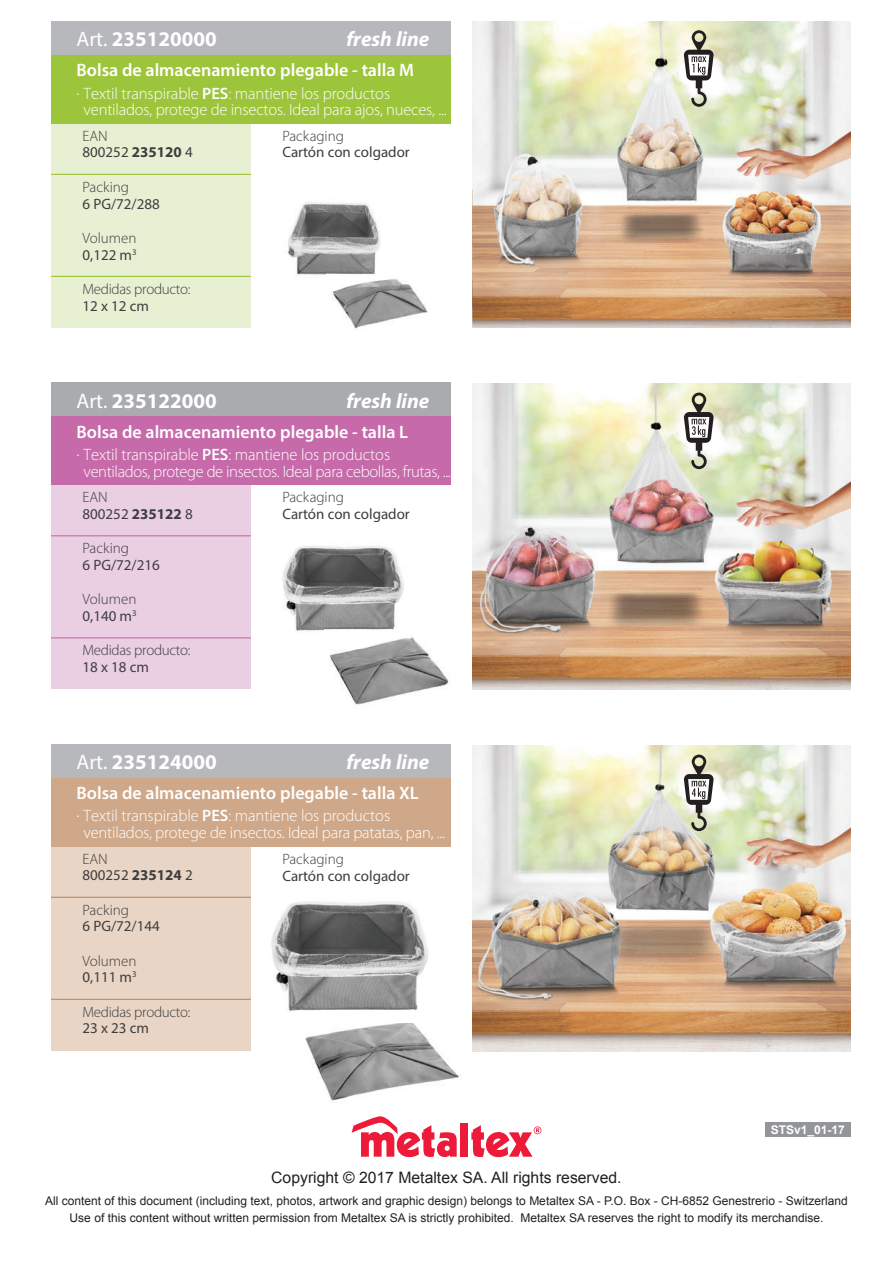
<style>
.page{position:relative;width:893px;height:1263px;background:#fff}
.page>*{position:absolute;margin:0;border:0;box-sizing:border-box;transform-origin:0 0}
.t1{font:700 21px "Myriad Pro";color:#fff}
.t2{font:italic 700 21px "Myriad Pro";color:#fff}
.t3{font:600 18px "Myriad Pro";color:#fff}
.t4{font:300 16.5px/16.5px "Myriad Pro";letter-spacing:-.01em;color:#fff}
.t5{font:15.75px "Arial";color:#231f20}
.t6{font:15px "Myriad Pro";color:#3e3e3f}
.t7{font:300 15px "Myriad Pro";color:#3e3e3f}
.t8{font:300 15px "Myriad Pro";letter-spacing:-.02em;color:#3e3e3f}
.t9{font:12px/17.4px "Arial";color:#231f20;text-align:center}
.t10{font:700 12px "Arial";color:#fff}
.s1{font-weight:400}
.s2{font-size:18px}
.s3{font-weight:600}
.s4{font-weight:700}
</style>
<div class="page">
<div style="left:51px;top:846px;width:200px;height:204px;background:#e9d5c5"></div>
<div style="left:51px;top:485px;width:200px;height:204px;background:#eacee2"></div>
<div style="left:51px;top:123px;width:200px;height:204px;background:#e8f0d4"></div>
<hr style="left:51px;top:174px;width:200px;height:1px;background:#9dc53c">
<hr style="left:51px;top:535px;width:200px;height:1px;background:#c66aaa">
<hr style="left:51px;top:897px;width:200px;height:1px;background:#be8964">
<hr style="left:51px;top:276px;width:200px;height:1px;background:#9dc53c">
<hr style="left:51px;top:637px;width:200px;height:1px;background:#c66aaa">
<hr style="left:51px;top:999px;width:200px;height:1px;background:#be8964">
<div style="left:51px;top:21px;width:400px;height:34px;background:#b7b8bb"></div>
<div style="left:51px;top:383px;width:400px;height:34px;background:#aaabaf"></div>
<div style="left:51px;top:744px;width:400px;height:34px;background:#b7b8bb"></div>
<div style="left:51px;top:55px;width:400px;height:68px;background:#9dc53c"></div>
<div style="left:51px;top:417px;width:400px;height:68px;background:#c66aaa"></div>
<div style="left:51px;top:778px;width:400px;height:68px;background:#cfa889"></div>
<div style="left:765px;top:1122px;width:85px;height:15px;background:#939598"></div>
<div style="left:460px;top:1123px;width:8px;height:34px;background:#ed1a3a"></div>
<svg style="left:352px;top:1116px;width:105px;height:41px"></svg>
<svg style="left:471px;top:1125px;width:70px;height:32px"></svg>
<img style="left:287px;top:202px;width:94px;height:73px">
<img style="left:332px;top:281px;width:96px;height:48px">
<img style="left:326px;top:268px;width:73px;height:22px">
<img style="left:282px;top:545px;width:122px;height:87px">
<img style="left:330px;top:638px;width:119px;height:67px">
<img style="left:324px;top:627px;width:89px;height:22px">
<img style="left:271px;top:901px;width:157px;height:110px">
<img style="left:305px;top:1023px;width:154px;height:78px">
<img style="left:296px;top:1006px;width:132px;height:5px">
<img style="left:472px;top:22px;width:378px;height:306px">
<img style="left:472px;top:383px;width:378px;height:306px">
<img style="left:472px;top:745px;width:378px;height:306px">
<svg style="left:684px;top:30px;width:30px;height:77px"></svg>
<svg style="left:684px;top:393px;width:30px;height:76px"></svg>
<svg style="left:684px;top:755px;width:30px;height:76px"></svg>
<p class="t1" style="left:77px;top:27px;width:142px"><span class="s1">Art.</span> 235120000</p>
<p class="t2" style="left:346px;top:27px;width:85px">fresh line</p>
<p class="t3" style="left:77px;top:63px;width:339px">Bolsa de almacenamiento plegable - talla M</p>
<p class="t4" style="left:84px;top:86px;width:365px;text-indent:-7px"><span class="s2">·</span> Textil transpirable <span class="s3">PES</span>: mantiene los productos ventilados, protege de insectos. Ideal para ajos, nueces, ...</p>
<p class="t7" style="left:83px;top:130px;width:27px">EAN</p>
<p class="t7" style="left:282px;top:130px;width:63px">Packaging</p>
<p class="t7" style="left:83px;top:181px;width:48px">Packing</p>
<p class="t7" style="left:83px;top:232px;width:55px">Volumen</p>
<p class="t6" style="left:282px;top:147px;width:129px">Cartón con colgador</p>
<p class="t6" style="left:83px;top:147px;width:112px">800252 <span class="s4">235120</span> 4</p>
<p class="t6" style="left:83px;top:198px;width:79px">6 PG/72/288</p>
<p class="t6" style="left:83px;top:249px;width:56px">0,122 m<sup>3</sup></p>
<p class="t6" style="left:83px;top:300px;width:68px">12 x 12 cm</p>
<p class="t8" style="left:83px;top:283px;width:110px">Medidas producto:</p>
<p class="t1" style="left:77px;top:388px;width:142px"><span class="s1">Art.</span> 235122000</p>
<p class="t2" style="left:346px;top:388px;width:85px">fresh line</p>
<p class="t3" style="left:77px;top:425px;width:333px">Bolsa de almacenamiento plegable - talla L</p>
<p class="t4" style="left:84px;top:447px;width:369px;text-indent:-7px"><span class="s2">·</span> Textil transpirable <span class="s3">PES</span>: mantiene los productos ventilados, protege de insectos. Ideal para cebollas, frutas, ...</p>
<p class="t7" style="left:83px;top:491px;width:27px">EAN</p>
<p class="t6" style="left:83px;top:508px;width:112px">800252 <span class="s4">235122</span> 8</p>
<p class="t7" style="left:83px;top:542px;width:48px">Packing</p>
<p class="t7" style="left:83px;top:593px;width:55px">Volumen</p>
<p class="t6" style="left:83px;top:559px;width:79px">6 PG/72/216</p>
<p class="t6" style="left:83px;top:610px;width:56px">0,140 m<sup>3</sup></p>
<p class="t6" style="left:83px;top:661px;width:68px">18 x 18 cm</p>
<p class="t8" style="left:83px;top:644px;width:110px">Medidas producto:</p>
<p class="t1" style="left:77px;top:750px;width:142px"><span class="s1">Art.</span> 235124000</p>
<p class="t7" style="left:282px;top:491px;width:63px">Packaging</p>
<p class="t6" style="left:282px;top:509px;width:129px">Cartón con colgador</p>
<p class="t2" style="left:346px;top:749px;width:85px">fresh line</p>
<p class="t3" style="left:77px;top:786px;width:344px">Bolsa de almacenamiento plegable - talla XL</p>
<p class="t4" style="left:84px;top:809px;width:363px;text-indent:-7px"><span class="s2">·</span> Textil transpirable <span class="s3">PES</span>: mantiene los productos ventilados, protege de insectos. Ideal para patatas, pan, ...</p>
<p class="t7" style="left:83px;top:853px;width:27px">EAN</p>
<p class="t6" style="left:83px;top:870px;width:112px">800252 <span class="s4">235124</span> 2</p>
<p class="t7" style="left:83px;top:904px;width:48px">Packing</p>
<p class="t7" style="left:83px;top:955px;width:55px">Volumen</p>
<p class="t6" style="left:83px;top:921px;width:79px">6 PG/72/144</p>
<p class="t6" style="left:83px;top:972px;width:56px">0,111 m<sup>3</sup></p>
<p class="t6" style="left:83px;top:1023px;width:68px">23 x 23 cm</p>
<p class="t8" style="left:83px;top:1006px;width:110px">Medidas producto:</p>
<p class="t7" style="left:282px;top:853px;width:63px">Packaging</p>
<p class="t6" style="left:282px;top:870px;width:129px">Cartón con colgador</p>
<p class="t10" style="left:771px;top:1123px;width:76px">STSv1_01-17</p>
<p class="t5" style="left:271px;top:1169px;width:352px">Copyright © 2017 Metaltex SA. All rights reserved.</p>
<p class="t9" style="left:45px;top:1192px;width:804px">All content of this document (including text, photos, artwork and graphic design) belongs to Metaltex SA - P.O. Box - CH-6852 Genestrerio - Switzerland<br>Use of this content without written permission from Metaltex SA is strictly prohibited. Metaltex SA reserves the right to modify its merchandise.</p>
</div>
